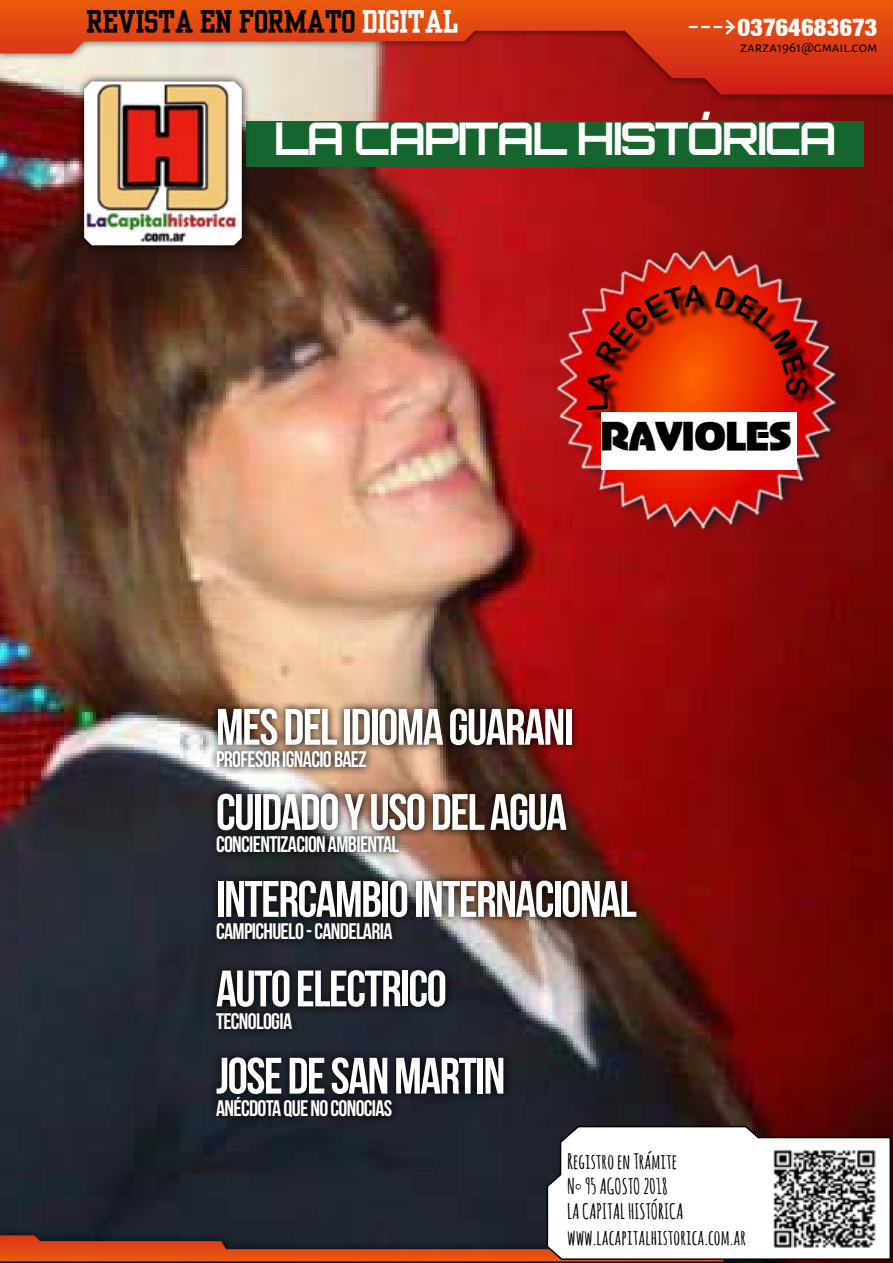
<style>
.page{position:relative;width:893px;height:1263px;background:#fff}
.page>*{position:absolute;margin:0;border:0;box-sizing:border-box;transform-origin:0 0}
.t1{font:51.15px "Bebas Neue";letter-spacing:-.03em;color:#fff}
.t2{font:700 45px "Orbitron";letter-spacing:-.05em;color:#fff}
.t3{font:38.4px "Adventurer Black SF";color:#000}
.t4{font:25.8px "Yearbook Solid";color:#000}
.t5{font:24px "Basic Sans Heavy SF Bold";color:#fff}
.t6{font:22.5px "Bebas Neue";letter-spacing:-.03em;color:#fff}
.t7{font:700 21px/25.2px "Amatic SC";color:#000}
.t8{font:15px "Alegreya Sans SC";color:#000}
.s1{color:#fff}
</style>
<div class="page">
<img style="left:0;top:103px;width:893px;height:1160px">
<div style="left:0;top:1227px;width:739px;height:36px;background:#000;opacity:.75"></div>
<svg style="left:0;top:1235px;width:546px;height:26px;background:#923b1a"></svg>
<div style="left:0;top:0;width:893px;height:103px;background:#000;opacity:.75"></div>
<svg style="left:0;top:0;width:893px;height:94px;background:#d45736"></svg>
<svg style="left:690px;top:17px;width:47px;height:20px"></svg>
<svg style="left:546px;top:1125px;width:346px;height:136px"></svg>
<img style="left:770px;top:1141px;width:116px;height:115px">
<div style="left:247px;top:122px;width:617px;height:45px;background:#17652e"></div>
<div style="left:76px;top:74px;width:174px;height:180px;background:#000;opacity:.75"></div>
<svg style="left:83px;top:80px;width:160px;height:166px"></svg>
<img style="left:81px;top:83px;width:159px;height:160px">
<img style="left:210px;top:872px;width:435px;height:75px">
<img style="left:210px;top:785px;width:363px;height:75px">
<svg style="left:208px;top:961px;width:246px;height:75px;background:#171c23"></svg>
<svg style="left:208px;top:1049px;width:305px;height:76px;background:#14181f"></svg>
<img style="left:210px;top:700px;width:369px;height:75px">
<img style="left:554px;top:243px;width:296px;height:297px">
<div style="left:591px;top:289px;width:226px;height:132px;background:#000;opacity:.75"></div>
<div style="left:601px;top:412px;width:195px;height:58px;background:#fff"></div>
<svg style="left:586px;top:371px;width:24px;height:39px"></svg>
<svg style="left:595px;top:285px;width:109px;height:79px;background:#cf2404"></svg>
<svg style="left:715px;top:287px;width:93px;height:108px;background:#cd2405"></svg>
<p class="t4" style="left:86px;top:4px;width:373px">REVISTA EN FORMATO <span class="s1">DIGITAL</span></p>
<p class="t5" style="left:737px;top:14px;width:141px">03764683673</p>
<p class="t8" style="left:740px;top:37px;width:139px">zarza1961@gmail.com</p>
<h2 class="t2" style="left:274px;top:112px;width:564px">LA CAPITAL HISTÓRICA</h2>
<h3 class="t3" style="left:601px;top:412px;width:193px">RAVIOLES</h3>
<h1 class="t1" style="left:216px;top:699px;width:359px">MES DEL IDIOMA GUARANI</h1>
<p class="t6" style="left:216px;top:747px;width:152px">PROFESOR IGNACIO BAEZ</p>
<h1 class="t1" style="left:216px;top:784px;width:352px">CUIDADO Y USO DEL AGUA</h1>
<p class="t6" style="left:216px;top:832px;width:185px">CONCIENTIZACION AMBIENTAL</p>
<h1 class="t1" style="left:216px;top:871px;width:422px">INTERCAMBIO INTERNACIONAL</h1>
<p class="t6" style="left:216px;top:919px;width:178px">CAMPICHUELO - CANDELARIA</p>
<h1 class="t1" style="left:216px;top:961px;width:232px">AUTO ELECTRICO</h1>
<p class="t6" style="left:216px;top:1009px;width:78px">TECNOLOGIA</p>
<h1 class="t1" style="left:216px;top:1048px;width:291px">JOSE DE SAN MARTIN</h1>
<p class="t6" style="left:216px;top:1096px;width:178px">ANÉCDOTA QUE NO CONOCIAS</p>
<p class="t7" style="left:567px;top:1148px;width:181px">Registro en Trámite<br>N° 95 AGOSTO 2018<br>LA CAPITAL HISTÓRICA www.lacapitalhistorica.com.ar</p>
</div>
